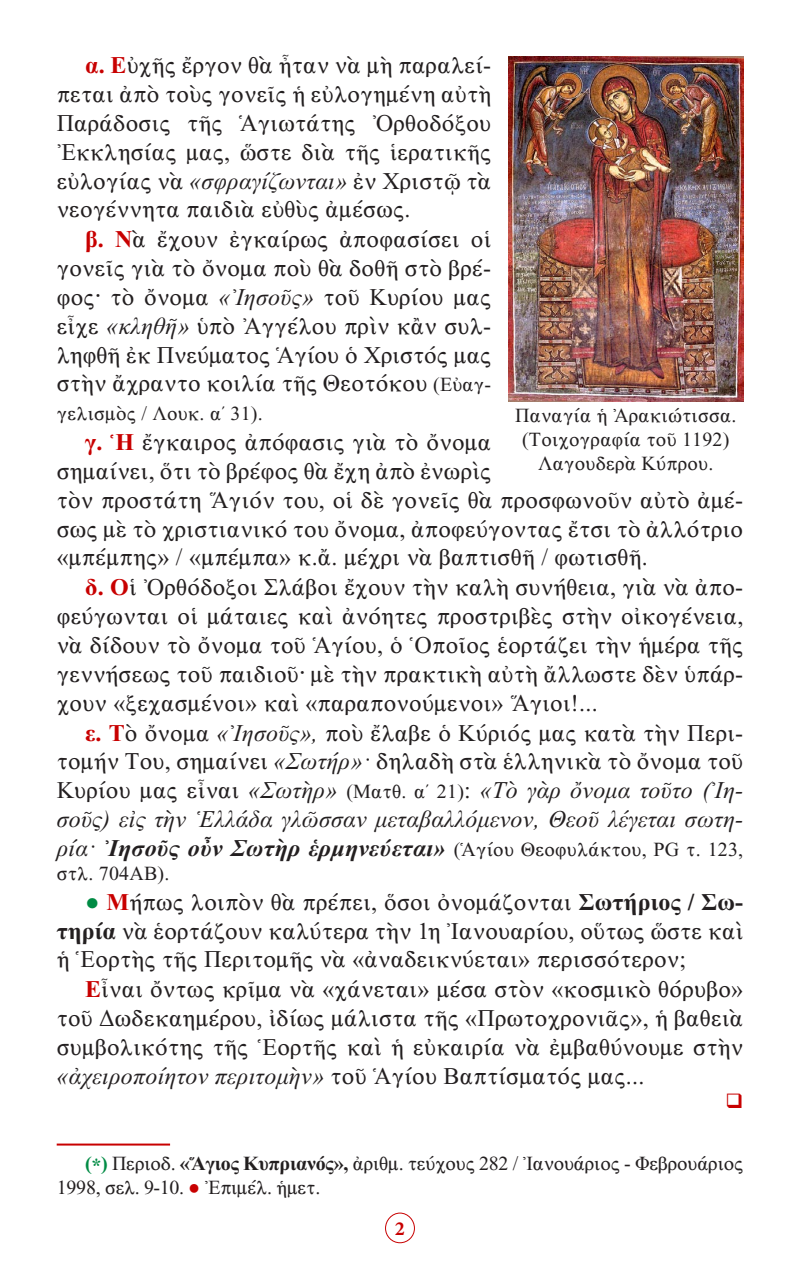
<style>
.page{position:relative;width:800px;height:1270px;background:#fff}
.page>*{position:absolute;margin:0;border:0;box-sizing:border-box;transform-origin:0 0}
.t1{font:24px/28.8px "CTOS New Times Roman Test 1";letter-spacing:.01em;color:#231f20;text-align:justify}
.t2{font:24px/28.8px "CTOS New Times Italic Test 1";letter-spacing:.01em;color:#231f20;text-align:justify}
.t3{font:20px/24px "CTOS New Times Roman Test 1";letter-spacing:-.01em;color:#231f20}
.t4{font:20px "CTOS New Times Roman Test 1";letter-spacing:.01em;color:#231f20}
.t5{font:700 20px "Minion Pro";color:#c80000}
.s1{font-family:"CTOS New Times Bold Test 1";color:#c80000}
.s2{font-family:"CTOS New Times Italic Test 1"}
.s3{font-size:20px}
.s4{font-family:"CTOS New Times Roman Test 1"}
.s5{font-family:"CTOS New Times Roman Test 1";font-size:20px}
.s6{font-family:"CTOS New Times Bold Italic Test 1"}
.s7{color:#008b44}
.s8{font-family:"CTOS New Times Bold Test 1"}
.s9{font-family:"CTOS New Times Bold Test 1";color:#008b44}
.s10{font-family:"Times New Roman";color:#c80000}
</style>
<div class="page">
<div style="left:385px;top:1213px;width:30px;height:30px;border:1px solid #c80000;border-radius:50%"></div>
<hr style="left:57px;top:1143px;width:113px;height:2px;background:#c80000">
<img style="left:508px;top:57px;width:235px;height:344px">
<p class="t1" style="left:57px;top:51px;width:436px;text-indent:28px"><span class="s1">α. Ε</span>ὐχῆς ἔργον θὰ ἦταν νὰ μὴ παραλεί&shy;πεται ἀπὸ τοὺς γονεῖς ἡ εὐλογημένη αὐτὴ Παράδοσις τῆς Ἁγιωτάτης Ὀρθοδόξου Ἐκκλησίας μας, ὥστε διὰ τῆς ἱερατικῆς εὐλογίας νὰ <span class="s2">«σφραγίζωνται»</span> ἐν Χριστῷ τὰ νεογέννητα παιδιὰ εὐθὺς ἀμέσως.</p>
<p class="t1" style="left:57px;top:225px;width:436px;text-indent:28px"><span class="s1">β. Ν</span>ὰ ἔχουν ἐγκαίρως ἀποφασίσει οἱ γονεῖς γιὰ τὸ ὄνομα ποὺ θὰ δοθῆ στὸ βρέ&shy;φος· τὸ ὄνομα <span class="s2">«Ἰησοῦς»</span> τοῦ Κυρίου μας εἶχε <span class="s2">«κληθῆ»</span> ὑπὸ Ἀγγέλου πρὶν κἂν συλ&shy;ληφθῆ ἐκ Πνεύματος Ἁγίου ὁ Χριστός μας στὴν ἄχραντο κοιλία τῆς Θεοτόκου <span class="s3">(Εὐαγ-</span></p>
<p class="t4" style="left:57px;top:403px;width:208px">γελισμὸς / Λουκ. α΄ 31).</p>
<p class="t1" style="left:57px;top:428px;width:688px;text-align:left;text-indent:28px"><span class="s1">γ. Ἡ</span> ἔγκαιρος ἀπόφασις γιὰ τὸ ὄνομα<br>σημαίνει, ὅτι τὸ βρέφος θὰ ἔχη ἀπὸ ἐνωρὶς<br>τὸν προστάτη Ἅγιόν του, οἱ δὲ γονεῖς θὰ προσφωνοῦν αὐτὸ ἀμέ&shy;σως μὲ τὸ χριστιανικό του ὄνομα, ἀποφεύγοντας ἔτσι τὸ ἀλλότριο «μπέμπης» / «μπέμπα» κ.ἄ. μέχρι νὰ βαπτισθῆ / φωτισθῆ.</p>
<p class="t1" style="left:57px;top:573px;width:688px;text-indent:28px"><span class="s1">δ. Ο</span>ἱ Ὀρθόδοξοι Σλάβοι ἔχουν τὴν καλὴ συνήθεια, γιὰ νὰ ἀπο&shy;φεύγωνται οἱ μάταιες καὶ ἀνόητες προστριβὲς στὴν οἰκογένεια, νὰ δίδουν τὸ ὄνομα τοῦ Ἁγίου, ὁ Ὁποῖος ἑορτάζει τὴν ἡμέρα τῆς γεννήσεως τοῦ παιδιοῦ· μὲ τὴν πρακτικὴ αὐτὴ ἄλλωστε δὲν ὑπάρ&shy;χουν «ξεχασμένοι» καὶ «παραπονούμενοι» Ἅγιοι!...</p>
<p class="t1" style="left:85px;top:718px;width:660px"><span class="s1">ε. Τ</span>ὸ ὄνομα <span class="s2">«Ἰησοῦς»,</span> ποὺ ἔλαβε ὁ Κύριός μας κατὰ τὴν Περι-</p>
<p class="t2" style="left:57px;top:747px;width:688px"><span class="s4">τομήν Του, σημαίνει</span> «Σωτήρ»· <span class="s4">δηλαδὴ στὰ ἑλληνικὰ τὸ ὄνομα τοῦ Κυρίου μας εἶναι</span> «Σωτὴρ» <span class="s5">(Ματθ. α΄ 21)</span><span class="s4">:</span> «Τὸ γὰρ ὄνομα τοῦτο (Ἰη&shy;σοῦς) εἰς τὴν Ἑλλάδα γλῶσσαν μεταβαλλόμενον, Θεοῦ λέγεται σωτη&shy;ρία· <span class="s6">Ἰησοῦς οὖν Σωτὴρ ἑρμηνεύεται»</span> <span class="s5">(Ἁγίου Θεοφυλάκτου, PG τ. 123,</span></p>
<p class="t4" style="left:57px;top:862px;width:114px">στλ. 704ΑΒ).</p>
<p class="t1" style="left:57px;top:887px;width:688px;text-indent:28px"><span class="s7">●</span> <span class="s1">Μ</span>ήπως λοιπὸν θὰ πρέπει, ὅσοι ὀνομάζονται <span class="s8">Σωτήριος / Σω&shy;τηρία</span> νὰ ἑορτάζουν καλύτερα τὴν 1η Ἰανουαρίου, οὕτως ὥστε καὶ ἡ Ἑορτὴς τῆς Περιτομῆς νὰ «ἀναδεικνύεται» περισσότερον;</p>
<p class="t1" style="left:57px;top:975px;width:688px;text-indent:28px"><span class="s1">Ε</span>ἶναι ὄντως κρῖμα νὰ «χάνεται» μέσα στὸν «κοσμικὸ θόρυβο» τοῦ Δωδεκαημέρου, ἰδίως μάλιστα τῆς «Πρωτοχρονιᾶς», ἡ βαθειὰ συμβολικότης τῆς Ἑορτῆς καὶ ἡ εὐκαιρία νὰ ἐμβαθύνουμε στὴν <span class="s2">«ἀχειροποίητον περιτομὴν»</span> τοῦ Ἁγίου Βαπτίσματός μας...</p>
<p class="t4" style="left:515px;top:405px;width:223px">Παναγία ἡ Ἀρακιώτισσα.</p>
<p class="t4" style="left:522px;top:429px;width:209px">(Τοιχογραφία τοῦ 1192)</p>
<p class="t4" style="left:538px;top:453px;width:177px">Λαγουδερὰ Κύπρου.</p>
<p class="t3" style="left:57px;top:1151px;width:688px;text-indent:28px"><span class="s9">(*)</span> Περιοδ. <span class="s8">«Ἅγιος Κυπριανός»,</span> ἀριθμ. τεύχους 282 / Ἰανουάριος - Φεβρουάριος<br>1998, σελ. 9-10. <span class="s10">●</span> Ἐπιμέλ. ἡμετ.</p>
<p class="t5" style="left:395px;top:1214px;width:11px">2</p>
</div>
